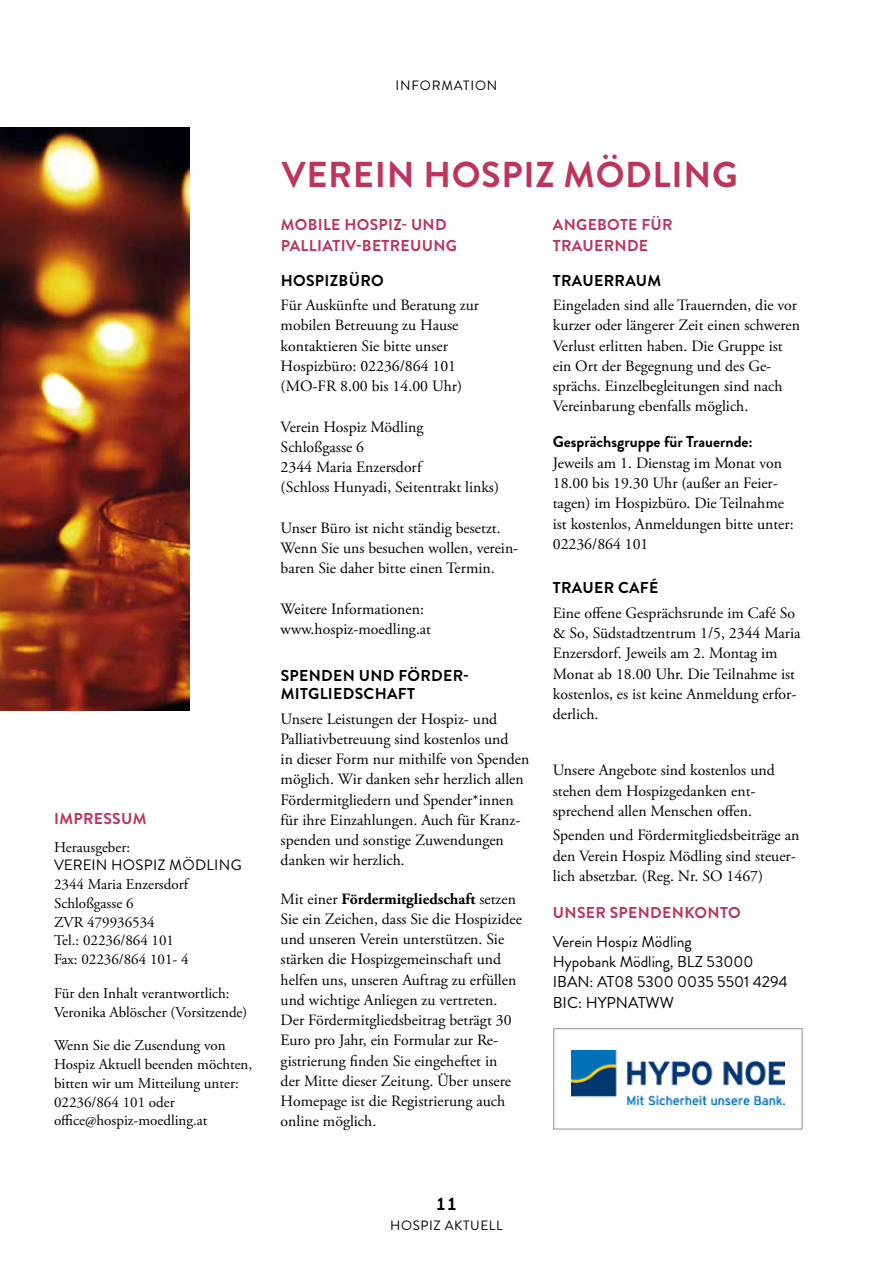
<style>
.page{position:relative;width:893px;height:1263px;background:#fff}
.page>*{position:absolute;margin:0;border:0;box-sizing:border-box;transform-origin:0 0}
.t1{font:700 36px "Brandon Grotesque";letter-spacing:.02em;color:#bd355d}
.t2{font:700 18px "Brandon Grotesque";color:#000}
.t3{font:15.75px/20.2px "Adobe Garamond Pro";color:#000}
.t4{font:700 15.75px/20.2px "Brandon Grotesque";letter-spacing:.02em;color:#bd355d}
.t5{font:15.75px/20.2px "Brandon Grotesque";color:#000}
.t6{font:700 15.75px/18px "Brandon Grotesque";letter-spacing:.02em;color:#000}
.t7{font:700 15.75px "Brandon Grotesque";color:#000}
.t8{font:15px/18.8px "Adobe Garamond Pro";color:#000}
.t9{font:15px "Brandon Grotesque";letter-spacing:.02em;color:#000}
.t10{font:13.5px "Brandon Grotesque";letter-spacing:.04em;color:#000}
.t11{font:13.5px "Brandon Grotesque";letter-spacing:.06em;color:#000}
.s1{font-weight:700}
</style>
<div class="page">
<img style="left:571px;top:1051px;width:214px;height:54px">
<div style="left:553px;top:1028px;width:250px;height:101px;border:1px solid #9c9e9f"></div>
<img style="left:0;top:128px;width:189px;height:582px">
<p class="t4" style="left:54px;top:809px;width:94px">IMPRESSUM</p>
<p class="t8" style="left:54px;top:838px;width:78px">Herausgeber:</p>
<p class="t9" style="left:54px;top:855px;width:189px">VEREIN HOSPIZ MÖDLING</p>
<p class="t8" style="left:54px;top:875px;width:136px">2344 Maria Enzersdorf<br>Schloßgasse 6<br>ZVR 479936534<br>Tel.: 02236/864 101<br>Fax: 02236/864 101- 4</p>
<p class="t8" style="left:54px;top:984px;width:195px">Für den Inhalt verantwortlich:<br>Veronika Ablöscher (Vorsitzende)</p>
<p class="t8" style="left:54px;top:1037px;width:200px">Wenn Sie die Zusendung von<br>Hospiz Aktuell beenden möchten, bitten wir um Mitteilung unter:<br>02236/864 101 oder office@hospiz-moedling.at</p>
<p class="t11" style="left:395px;top:76px;width:103px">INFORMATION</p>
<h1 class="t1" style="left:282px;top:150px;width:457px">VEREIN HOSPIZ MÖDLING</h1>
<p class="t4" style="left:281px;top:215px;width:178px">MOBILE HOSPIZ- UND<br>PALLIATIV-BETREUUNG</p>
<p class="t6" style="left:281px;top:271px;width:104px">HOSPIZBÜRO</p>
<p class="t3" style="left:281px;top:296px;width:200px">Für Auskünfte und Beratung zur mobilen Betreuung zu Hause kontaktieren Sie bitte unser<br>Hospizbüro: 02236/864 101 (MO-FR 8.00 bis 14.00 Uhr)</p>
<p class="t3" style="left:281px;top:417px;width:220px">Verein Hospiz Mödling<br>Schloßgasse 6<br>2344 Maria Enzersdorf<br>(Schloss Hunyadi, Seitentrakt links)</p>
<p class="t3" style="left:281px;top:518px;width:239px">Unser Büro ist nicht ständig besetzt.<br>Wenn Sie uns besuchen wollen, verein&shy;baren Sie daher bitte einen Termin.</p>
<p class="t3" style="left:281px;top:599px;width:152px">Weitere Informationen: www.hospiz-moedling.at</p>
<p class="t6" style="left:281px;top:667px;width:190px">SPENDEN UND FÖRDER-<br>MITGLIEDSCHAFT</p>
<p class="t3" style="left:281px;top:709px;width:250px">Unsere Leistungen der Hospiz- und Palliativbetreuung sind kostenlos und<br>in dieser Form nur mithilfe von Spenden möglich. Wir danken sehr herzlich allen Fördermitgliedern und Spender*innen für ihre Einzahlungen. Auch für Kranz&shy;spenden und sonstige Zuwendungen danken wir herzlich.</p>
<p class="t3" style="left:281px;top:889px;width:243px">Mit einer <span class="s1">Fördermitgliedschaft</span> setzen Sie ein Zeichen, dass Sie die Hospizidee und unseren Verein unterstützen. Sie stärken die Hospizgemeinschaft und helfen uns, unseren Auftrag zu erfüllen und wichtige Anliegen zu vertreten.<br>Der Fördermitgliedsbeitrag beträgt 30<br>Euro pro Jahr, ein Formular zur Re&shy;gistrierung finden Sie eingeheftet in<br>der Mitte dieser Zeitung. Über unsere Homepage ist die Registrierung auch online möglich.</p>
<p class="t4" style="left:553px;top:215px;width:121px">ANGEBOTE FÜR<br>TRAUERNDE</p>
<p class="t6" style="left:553px;top:271px;width:110px">TRAUERRAUM</p>
<p class="t3" style="left:553px;top:296px;width:249px">Eingeladen sind alle Trauernden, die vor kurzer oder längerer Zeit einen schweren Verlust erlitten haben. Die Gruppe ist ein Ort der Begegnung und des Ge&shy;sprächs. Einzelbegleitungen sind nach Vereinbarung ebenfalls möglich.</p>
<p class="t7" style="left:553px;top:431px;width:202px">Gesprächsgruppe für Trauernde:</p>
<p class="t3" style="left:553px;top:453px;width:242px">Jeweils am 1. Dienstag im Monat von<br>18.00 bis 19.30 Uhr (außer an Feier&shy;tagen) im Hospizbüro. Die Teilnahme ist kostenlos, Anmeldungen bitte unter:<br>02236/864 101</p>
<p class="t6" style="left:553px;top:579px;width:107px">TRAUER CAFÉ</p>
<p class="t3" style="left:553px;top:603px;width:249px">Eine offene Gesprächsrunde im Café So &amp; So, Südstadtzentrum 1/5, 2344 Maria Enzersdorf. Jeweils am 2. Montag im Monat ab 18.00 Uhr. Die Teilnahme ist kostenlos, es ist keine Anmeldung erfor&shy;derlich.</p>
<p class="t3" style="left:553px;top:761px;width:223px">Unsere Angebote sind kostenlos und stehen dem Hospizgedanken ent&shy;sprechend allen Menschen offen.</p>
<p class="t3" style="left:553px;top:826px;width:248px">Spenden und Fördermitgliedsbeiträge an den Verein Hospiz Mödling sind steuer&shy;lich absetzbar. (Reg. Nr. SO 1467)</p>
<p class="t4" style="left:553px;top:903px;width:189px">UNSER SPENDENKONTO</p>
<p class="t5" style="left:553px;top:931px;width:237px">Verein Hospiz Mödling<br>Hypobank Mödling, BLZ 53000<br>IBAN: AT08 5300 0035 5501 4294<br>BIC: HYPNATWW</p>
<p class="t2" style="left:436px;top:1191px;width:23px">11</p>
<p class="t10" style="left:390px;top:1216px;width:114px">HOSPIZ AKTUELL</p>
</div>
